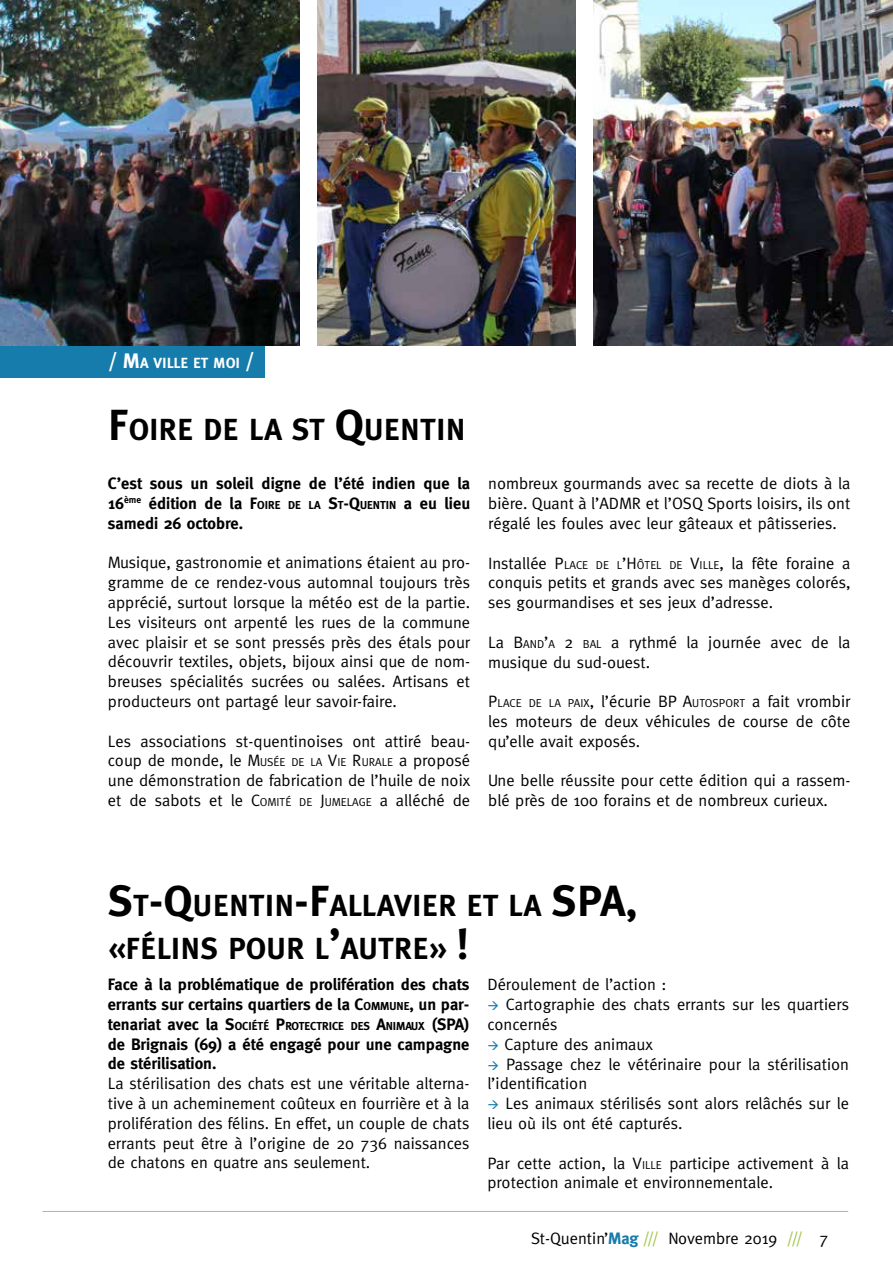
<style>
.page{position:relative;width:893px;height:1263px;background:#fff}
.page>*{position:absolute;margin:0;border:0;box-sizing:border-box;transform-origin:0 0}
.t1{font:700 30.45px/43.5px "Meta Plus";color:#000}
.t2{font:16.5px/19.8px "Meta";color:#000;text-align:justify}
.t3{font:700 16.5px/19.8px "Meta";color:#000}
.t4{font:700 14.7px "Meta Plus";color:#fff}
.t5{font:700 11.55px "Meta";color:#000}
.s1{font-size:21px}
.s2{font-size:43.5px}
.s3{font-style:inherit}
.s4{font-size:11.55px}
.s5{font-size:33px}
.s6{font-size:16.5px}
.s7{color:#167cac}
.s8{font-weight:700;color:#167cac}
.s9{color:#9cc545}
</style>
<div class="page">
<hr style="left:43px;top:1211px;width:805px;height:1px;background:#b3b2b2">
<div style="left:0;top:345px;width:265px;height:33px;background:#167cac"></div>
<img style="left:0;top:0;width:300px;height:345px">
<img style="left:593px;top:0;width:300px;height:346px">
<img style="left:318px;top:0;width:257px;height:346px">
<p class="t4" style="left:108px;top:354px;width:149px"><span class="s1">/ M</span>A VILLE ET MOI <span class="s1">/</span></p>
<h1 class="t1" style="left:108px;top:407px;width:359px"><span class="s2">F</span>OIRE DE LA ST <span class="s2">Q</span>UENTIN</h1>
<p class="t3" style="left:108px;top:473px;width:364px;text-align:justify">C’est sous un soleil digne de l’été indien que la 16<sup>ème</sup> édition de la <span class="s3">F</span><span class="s4">OIRE DE LA</span> <span class="s3">S</span><span class="s4">T</span><span class="s3">-Q</span><span class="s4">UENTIN</span> a eu lieu samedi 26 octobre.</p>
<p class="t2" style="left:108px;top:552px;width:364px">Musique, gastronomie et animations étaient au pro&shy;gramme de ce rendez-vous automnal toujours très apprécié, surtout lorsque la météo est de la partie.<br>Les visiteurs ont arpenté les rues de la commune avec plaisir et se sont pressés près des étals pour découvrir textiles, objets, bijoux ainsi que de nom&shy;breuses spécialités sucrées ou salées. Artisans et producteurs ont partagé leur savoir-faire.</p>
<p class="t2" style="left:108px;top:731px;width:364px">Les associations st-quentinoises ont attiré beau&shy;coup de monde, le <span class="s3">M</span><span class="s4">USÉE DE LA</span> <span class="s3">V</span><span class="s4">IE</span> <span class="s3">R</span><span class="s4">URALE</span> a proposé une démonstration de fabrication de l’huile de noix et de sabots et le <span class="s3">C</span><span class="s4">OMITÉ DE</span> <span class="s3">J</span><span class="s4">UMELAGE</span> a alléché de</p>
<p class="t2" style="left:488px;top:473px;width:364px">nombreux gourmands avec sa recette de diots à la bière. Quant à l’ADMR et l’OSQ Sports loisirs, ils ont régalé les foules avec leur gâteaux et pâtisseries.</p>
<p class="t2" style="left:488px;top:553px;width:364px">Installée <span class="s3">P</span><span class="s4">LACE DE L</span><span class="s3">’H</span> <span class="s4">ÔTEL DE</span> <span class="s3">V</span><span class="s4">ILLE</span>, la fête foraine a conquis petits et grands avec ses manèges colorés, ses gourmandises et ses jeux d’adresse.</p>
<p class="t2" style="left:488px;top:632px;width:364px">La <span class="s3">B</span><span class="s4">AND</span><span class="s3">’</span><span class="s4">A</span> <span class="s3">2</span> <span class="s4">BAL</span> a rythmé la journée avec de la musique du sud-ouest.</p>
<p class="t2" style="left:488px;top:691px;width:364px"><span class="s3">P</span><span class="s4">LACE DE LA PAIX</span>, l’écurie <span class="s3">BP A</span><span class="s4">UTOSPORT</span> a fait vrombir les moteurs de deux véhicules de course de côte qu’elle avait exposés.</p>
<p class="t2" style="left:488px;top:770px;width:364px">Une belle réussite pour cette édition qui a rassem&shy;blé près de 100 forains et de nombreux curieux.</p>
<h1 class="t1" style="left:108px;top:883px;width:531px"><span class="s2">S</span>T<span class="s2">-Q</span>UENTIN<span class="s2">-F</span>ALLAVIER ET LA <span class="s2">SPA, </span><span class="s5">«</span>FÉLINS POUR L<span class="s2">’</span>AUTRE<span class="s5">»</span> <span class="s2">!</span></h1>
<p class="t3" style="left:108px;top:974px;width:363px">Face à la problématique de prolifération des chats errants sur certains quartiers de la <span class="s3">C</span><span class="s4">OMMUNE</span>, un par-</p>
<p class="t5" style="left:108px;top:1019px;width:363px"><span class="s6">tenariat avec la</span> <span class="s6">S</span>OCIÉTÉ <span class="s6">P</span>ROTECTRICE DES <span class="s6">A</span>NIMAUX <span class="s6">(SPA)</span></p>
<p class="t3" style="left:108px;top:1034px;width:363px">de Brignais (69) a été engagé pour une campagne de stérilisation.</p>
<p class="t2" style="left:108px;top:1073px;width:363px">La stérilisation des chats est une véritable alterna&shy;tive à un acheminement coûteux en fourrière et à la prolifération des félins. En effet, un couple de chats errants peut être à l’origine de 20 736 naissances de chatons en quatre ans seulement.</p>
<p class="t2" style="left:487px;top:974px;width:181px">Déroulement de l’action :</p>
<p class="t2" style="left:487px;top:994px;width:363px"><span class="s7">→</span> Cartographie des chats errants sur les quartiers concernés</p>
<p class="t2" style="left:487px;top:1034px;width:167px"><span class="s7">→</span> Capture des animaux</p>
<p class="t2" style="left:487px;top:1054px;width:363px"><span class="s7">→</span> Passage chez le vétérinaire pour la stérilisation l’identification</p>
<p class="t2" style="left:487px;top:1093px;width:363px"><span class="s7">→</span> Les animaux stérilisés sont alors relâchés sur le lieu où ils ont été capturés.</p>
<p class="t2" style="left:487px;top:1153px;width:363px">Par cette action, la <span class="s3">V</span><span class="s4">ILLE</span> participe activement à la protection animale et environnementale.</p>
<p class="t2" style="left:531px;top:1228px;width:299px">St-Quentin’<span class="s8">Mag</span> <span class="s9">///</span> Novembre 2019 <span class="s9">///</span> 7</p>
</div>
